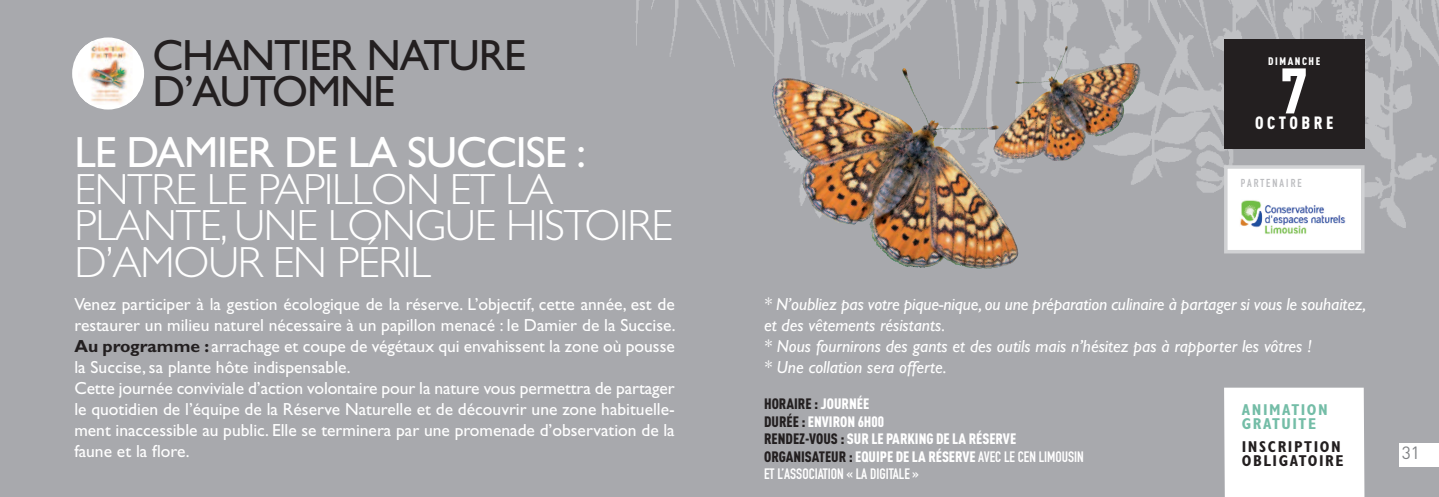
<style>
.page{position:relative;width:1439px;height:497px;background:#fff}
.page>*{position:absolute;margin:0;border:0;box-sizing:border-box;transform-origin:0 0}
.t1{font:900 63.18px "DIN Cond";color:#fff}
.t2{font:300 43.75px/36.8px "Gill Sans Std";letter-spacing:-.025em;color:#fff}
.t3{font:43.75px/36.8px "Gill Sans Std";letter-spacing:-.025em;color:#231f20}
.t4{font:43.75px "Gill Sans Std";letter-spacing:-.025em;color:#fff}
.t5{font:17.5px/21px "Gill Sans Std";color:#fff}
.t6{font:italic 17.5px/21px "Gill Sans Std";color:#fff}
.t7{font:900 17.5px "DIN Cond";letter-spacing:.2em;color:#fff}
.t8{font:17.5px "DIN";color:#808285}
.t9{font:700 condensed 15.75px/14px "Gill Sans Std";letter-spacing:.1em;color:#231f20}
.t10{font:700 condensed 15.75px/14px "Gill Sans Std";letter-spacing:.1em;color:#74bda7}
.t11{font:900 14.88px/17.5px "DIN Cond";color:#fff}
.t12{font:14.88px "DIN Engschrift";color:#fff}
.t13{font:11.38px "DIN Engschrift";letter-spacing:.18em;color:#bcbdc0}
.t14{font:900 10.85px "DIN Cond";letter-spacing:.14em;color:#fff}
.s1{font-weight:700;color:#231f20}
.s2{color:#231f20}
.s3{font-family:"DIN Engschrift";font-weight:400}
</style>
<div class="page">
<div style="left:0;top:0;width:719px;height:496px;background:#a8a9ad"></div>
<div style="left:719px;top:0;width:720px;height:496px;background:#a8a9ad"></div>
<img style="left:635px;top:0;width:804px;height:227px">
<div style="left:1399px;top:442px;width:40px;height:24px;background:#fff"></div>
<div style="left:1224px;top:40px;width:140px;height:109px;background:#231f20"></div>
<div style="left:1224px;top:387px;width:140px;height:109px;background:#fff"></div>
<div style="left:1227px;top:168px;width:134px;height:81px;background:#fff"></div>
<div style="left:1224px;top:165px;width:140px;height:88px;border:4px solid #d1d2d4"></div>
<img style="left:1240px;top:200px;width:106px;height:34px">
<div style="left:72px;top:37px;width:72px;height:72px;background:#fff;border-radius:50%"></div>
<img style="left:78px;top:41px;width:60px;height:63px">
<img style="left:876px;top:130px;width:142px;height:138px">
<img style="left:1054px;top:63px;width:86px;height:73px">
<h2 class="t3" style="left:152px;top:41px;width:375px">chantier nature d’autoMne</h2>
<h2 class="t4" style="left:74px;top:135px;width:513px">Le daMier de La succise :</h2>
<h2 class="t2" style="left:74px;top:174px;width:600px">ENTRE LE PAPILLON ET LA<br>PLANTE, UNE LONGUE HISTOIRE<br>D’AMOUR EN PÉRIL</h2>
<p class="t5" style="left:74px;top:295px;width:603px">venez participer à la gestion écologique de la réserve. L’objectif, cette année, est de restaurer un milieu naturel nécessaire à un papillon menacé : le damier de la succise.<br><span class="s1">Au programme :</span> arrachage et coupe de végétaux qui envahissent la zone où pousse la succise, sa plante hôte indispensable.<br>cette journée conviviale d’action volontaire pour la nature vous permettra de partager le quotidien de l’équipe de la réserve naturelle et de découvrir une zone habituelle&shy;ment inaccessible au public. elle se terminera par une promenade d’observation de la faune et la flore.</p>
<p class="t14" style="left:1268px;top:55px;width:53px">DIMANCHE</p>
<h1 class="t1" style="left:1281px;top:53px;width:28px">7</h1>
<p class="t7" style="left:1255px;top:112px;width:80px">OCTOBRE</p>
<p class="t13" style="left:1241px;top:178px;width:62px">PARTENAIRE</p>
<p class="t6" style="left:764px;top:295px;width:603px">* N’oubliez pas votre pique-nique, ou une préparation culinaire à partager si vous le souhaitez, et des vêtements résistants.<br>* Nous fournirons des gants et des outils mais n’hésitez pas à rapporter les vôtres !<br>* Une collation sera offerte.</p>
<p class="t11" style="left:764px;top:394px;width:321px"><span class="s2">HORAIRE :</span> JOURNÉE<br><span class="s2">DURÉE :</span> ENVIRON 6H00<br><span class="s2">RENDEZ-VOUS :</span> SUR LE PARKING DE LA RÉSERVE <span class="s2">ORGANISATEUR :</span> EQUIPE DE LA RÉSERVE <span class="s3">AVEC LE CEN LIMOUSIN</span></p>
<p class="t12" style="left:764px;top:468px;width:156px">ET L’ASSOCIATION « LA DIGITALE »</p>
<p class="t10" style="left:1241px;top:403px;width:88px">ANIMATION<br>GRATUITE</p>
<p class="t9" style="left:1241px;top:440px;width:103px">INSCRIPTION<br>OBLIGATOIRE</p>
<p class="t8" style="left:1401px;top:442px;width:20px">31</p>
</div>
